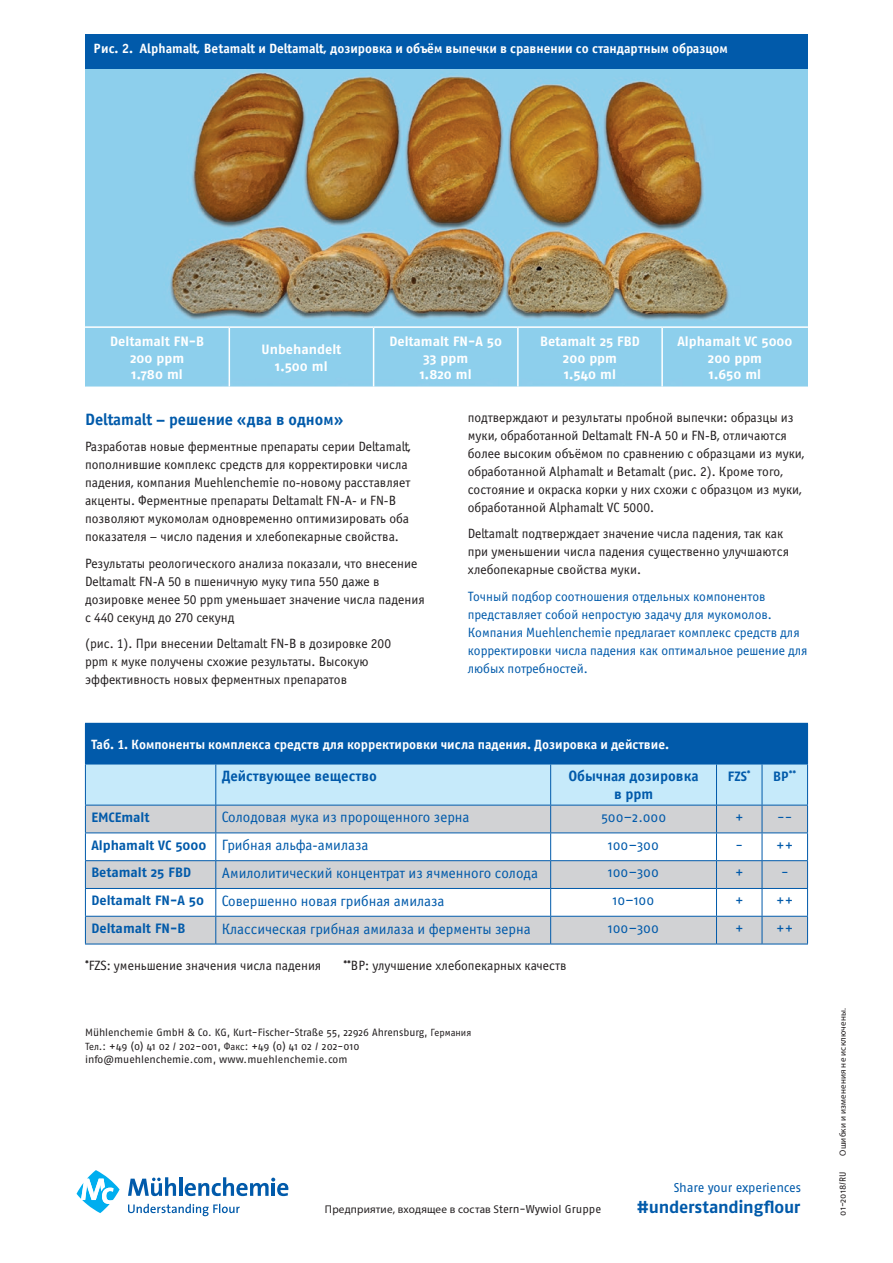
<style>
.page{position:relative;width:893px;height:1263px;background:#fff}
.page>*{position:absolute;margin:0;border:0;box-sizing:border-box;transform-origin:0 0}
.t1{font:700 17.25px "Fago Pro";letter-spacing:-.015em;color:#015aaa}
.t2{font:16.5px "Officina Sans Bold C";color:#015aaa}
.t3{font:15px "Officina Sans Book C";color:#015aaa}
.t4{font:15px/18px "Officina Sans Bold C";color:#015aaa;text-align:center}
.t5{font:13.5px/18px "Officina Sans Book C";color:#231f20}
.t6{font:13.5px/18px "Officina Sans Book C";color:#015aaa}
.t7{font:13.5px "Officina Sans Bold C";color:#fff}
.t8{font:700 13.5px/16.2px "Fago Pro";color:#fff;text-align:center}
.t9{font:13.5px "Fago Pro";color:#015aaa}
.t10{font:700 13.5px "Fago Pro";color:#015aaa}
.t11{font:12.75px "Fago Pro";letter-spacing:-.015em;color:#015aaa}
.t12{font:11.25px "Myriad Pro";letter-spacing:.015em;color:#231f20}
.t13{font:10.5px/13.5px "Fago Pro";color:#231f20}
.t14{font:9px "Myriad Pro";letter-spacing:.015em;color:#231f20}
.t15{font:9px "Fago Pro";letter-spacing:.02em;color:#231f20}
.s1{font-family:"Fago Pro";font-weight:700;font-size:13.5px}
.s2{font-family:"Officina Sans Book C"}
.s3{font-family:"Fago Pro"}
</style>
<div class="page">
<img style="left:85px;top:68px;width:723px;height:318px">
<hr style="left:85px;top:326px;width:144px;height:2px;background:#fff">
<hr style="left:229px;top:326px;width:145px;height:2px;background:#fff">
<hr style="left:229px;top:328px;width:1px;height:58px;background:#fff">
<hr style="left:374px;top:326px;width:144px;height:2px;background:#fff">
<hr style="left:373px;top:328px;width:1px;height:58px;background:#fff">
<hr style="left:518px;top:326px;width:144px;height:2px;background:#fff">
<hr style="left:517px;top:328px;width:2px;height:58px;background:#fff">
<hr style="left:662px;top:326px;width:146px;height:2px;background:#fff">
<hr style="left:661px;top:328px;width:2px;height:58px;background:#fff">
<div style="left:85px;top:34px;width:723px;height:34px;background:#015aaa"></div>
<div style="left:85px;top:723px;width:722px;height:41px;background:#015aaa"></div>
<hr style="left:762px;top:723px;width:46px;height:1px;background:#015aaa">
<hr style="left:807px;top:724px;width:1px;height:40px;background:#015aaa">
<svg style="left:85px;top:764px;width:723px;height:180px"></svg>
<hr style="left:85px;top:944px;width:131px;height:1px;background:#015aaa">
<hr style="left:216px;top:944px;width:335px;height:1px;background:#015aaa">
<hr style="left:551px;top:944px;width:165px;height:1px;background:#015aaa">
<hr style="left:716px;top:944px;width:46px;height:1px;background:#015aaa">
<hr style="left:762px;top:944px;width:46px;height:1px;background:#015aaa">
<svg style="left:185px;top:1177px;width:103px;height:19px"></svg>
<hr style="left:179px;top:1177px;width:3px;height:19px;background:#015aaa">
<svg style="left:128px;top:1177px;width:48px;height:19px"></svg>
<svg style="left:128px;top:1204px;width:112px;height:12px"></svg>
<svg style="left:77px;top:1170px;width:43px;height:43px"></svg>
<p class="t7" style="left:94px;top:40px;width:636px">Рис. 2. Alphamalt, Betamalt и Deltamalt, дозировка и объём выпечки в сравнении со стандартным образцом</p>
<p class="t8" style="left:110px;top:334px;width:95px">Deltamalt FN-B<br>200 ppm<br>1.780 ml</p>
<p class="t8" style="left:262px;top:342px;width:81px">Unbehandelt<br>1.500 ml</p>
<p class="t8" style="left:389px;top:334px;width:114px">Deltamalt FN-A 50<br>33 ppm<br>1.820 ml</p>
<p class="t8" style="left:540px;top:334px;width:101px">Betamalt 25 FBD<br>200 ppm<br>1.540 ml</p>
<p class="t8" style="left:677px;top:334px;width:117px">Alphamalt VC 5000<br>200 ppm<br>1.650 ml</p>
<p class="t2" style="left:85px;top:410px;width:260px">Deltamalt – решение «два в одном»</p>
<p class="t5" style="left:85px;top:438px;width:327px">Разработав новые ферментные препараты серии Deltamalt, пополнившие комплекс средств для корректировки числа падения, компания Muehlenchemie по-новому расставляет акценты. Ферментные препараты Deltamalt FN-A- и FN-B позволяют мукомолам одновременно оптимизировать оба показателя – число падения и хлебопекарные свойства.</p>
<p class="t5" style="left:85px;top:555px;width:341px">Результаты реологического анализа показали, что внесение Deltamalt FN-A 50 в пшеничную муку типа 550 даже в дозировке менее 50 ppm уменьшает значение числа падения с 440 секунд до 270 секунд</p>
<p class="t5" style="left:85px;top:635px;width:308px">(рис. 1). При внесении Deltamalt FN-B в дозировке 200 ppm к муке получены схожие результаты. Высокую эффективность новых ферментных препаратов</p>
<p class="t5" style="left:468px;top:409px;width:338px">подтверждают и результаты пробной выпечки: образцы из муки, обработанной Deltamalt FN-A 50 и FN-B, отличаются более высоким объёмом по сравнению с образцами из муки, обработанной Alphamalt и Betamalt (рис. 2). Кроме того, состояние и окраска корки у них схожи с образцом из муки, обработанной Alphamalt VC 5000.</p>
<p class="t5" style="left:468px;top:525px;width:323px">Deltamalt подтверждает значение числа падения, так как при уменьшении числа падения существенно улучшаются хлебопекарные свойства муки.</p>
<p class="t6" style="left:468px;top:588px;width:341px">Точный подбор соотношения отдельных компонентов представляет собой непростую задачу для мукомолов.<br>Компания Muehlenchemie предлагает комплекс средств для корректировки числа падения как оптимальное решение для любых потребностей.</p>
<p class="t7" style="left:91px;top:736px;width:579px">Таб. 1. Компоненты комплекса средств для корректировки числа падения. Дозировка и действие.</p>
<p class="t4" style="left:222px;top:767px;width:157px">Действующее вещество</p>
<p class="t4" style="left:569px;top:767px;width:131px">Обычная дозировка в ppm</p>
<p class="t10" style="left:728px;top:768px;width:24px">FZS<sup>*</sup></p>
<p class="t10" style="left:773px;top:768px;width:24px">BP<sup>**</sup></p>
<p class="t10" style="left:91px;top:809px;width:60px">EMCEmalt</p>
<p class="t3" style="left:222px;top:809px;width:249px">Солодовая мука из пророщенного зерна</p>
<p class="t9" style="left:601px;top:809px;width:67px">500–2.000</p>
<p class="t9" style="left:735px;top:809px;width:10px">+</p>
<p class="t9" style="left:777px;top:809px;width:17px">--</p>
<p class="t3" style="left:91px;top:837px;width:278px"><span class="s1">Alphamalt VC 5000</span> Грибная альфа-амилаза</p>
<p class="t9" style="left:608px;top:837px;width:52px">100–300</p>
<p class="t9" style="left:735px;top:837px;width:9px">-</p>
<p class="t9" style="left:776px;top:837px;width:19px">++</p>
<p class="t10" style="left:91px;top:864px;width:101px">Betamalt 25 FBD</p>
<p class="t3" style="left:222px;top:865px;width:318px">Амилолитический концентрат из ячменного солода</p>
<p class="t9" style="left:608px;top:864px;width:52px">100–300</p>
<p class="t9" style="left:735px;top:864px;width:10px">+</p>
<p class="t9" style="left:781px;top:864px;width:9px">-</p>
<p class="t3" style="left:91px;top:892px;width:355px"><span class="s1">Deltamalt FN-A 50</span> Совершенно новая грибная амилаза</p>
<p class="t9" style="left:613px;top:892px;width:43px">10–100</p>
<p class="t9" style="left:735px;top:892px;width:10px">+</p>
<p class="t9" style="left:776px;top:892px;width:19px">++</p>
<p class="t10" style="left:91px;top:920px;width:95px">Deltamalt FN-B</p>
<p class="t3" style="left:222px;top:920px;width:310px">Классическая грибная амилаза и ферменты зерна</p>
<p class="t9" style="left:608px;top:920px;width:52px">100–300</p>
<p class="t9" style="left:735px;top:920px;width:10px">+</p>
<p class="t9" style="left:776px;top:920px;width:19px">++</p>
<p class="t5" style="left:85px;top:957px;width:238px"><sup>*</sup>FZS: уменьшение значения числа падения</p>
<p class="t5" style="left:343px;top:957px;width:225px"><sup>**</sup>BP: улучшение хлебопекарных качеств</p>
<p class="t13" style="left:85px;top:1026px;width:388px">Mühlenchemie GmbH &amp; Co. KG, Kurt-Fischer-Straße 55, 22926 Ahrensburg, <span class="s2">Германия<br>Тел</span>.: +49 (0) 41 02 / 202-001, <span class="s2">Факс</span>: +49 (0) 41 02 / 202-010 info@muehlenchemie.com, www.muehlenchemie.com</p>
<p class="t12" style="left:325px;top:1202px;width:278px">Предприятие, входящее в состав S<span class="s3">tern-Wywiol Gruppe</span></p>
<p class="t11" style="left:674px;top:1180px;width:129px">Share your experiences</p>
<p class="t1" style="left:637px;top:1196px;width:165px">#understandingflour</p>
<p class="t14" style="left:837px;top:1155px;width:149px;rotate:-90deg">Ошибки и изменения не исключены.</p>
<p class="t15" style="left:837px;top:1216px;width:46px;rotate:-90deg">01-2018/RU</p>
</div>
